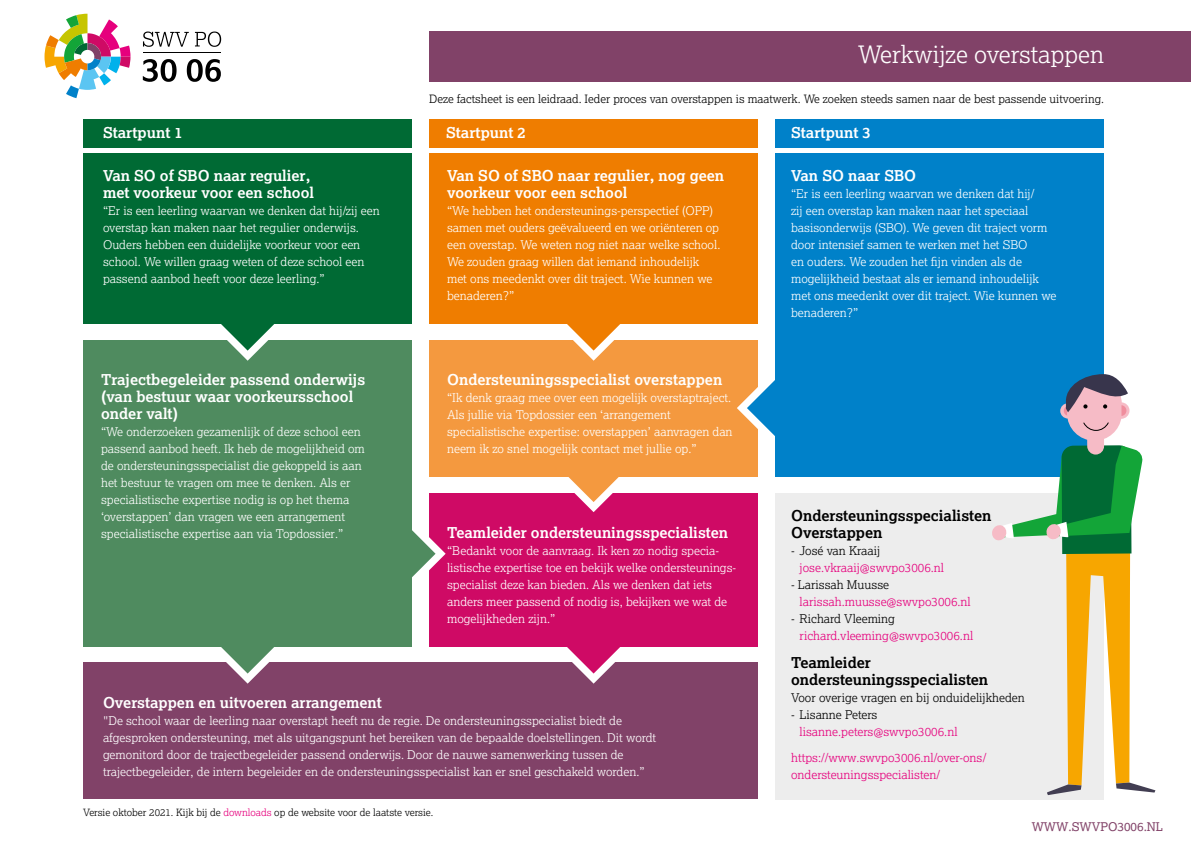
<style>
.page{position:relative;width:1191px;height:842px;background:#fff}
.page>*{position:absolute;margin:0;border:0;box-sizing:border-box;transform-origin:0 0}
.t1{font:300 24px "Lexia";color:#fff}
.t2{font:700 15px/17px "Lexia";color:#fff}
.t3{font:700 15px/17px "Lexia";color:#000}
.t4{font:300 12px/17px "Lexia";color:#fff}
.t5{font:300 12px/26px "Lexia";color:#e6007d}
.t6{font:300 12px "Lexia";color:#000}
.t7{font:12px "Lexia";color:#814268}
.t8{font:300 11.5px "Lexia";color:#000}
.t9{font:300 10px "Lexia";color:#000}
.s1{color:#e6007d}
</style>
<div class="page">
<div style="left:429px;top:493px;width:329px;height:153px;background:#cf0a65"></div>
<div style="left:83px;top:340px;width:329px;height:306px;background:#4f8b5f"></div>
<div style="left:83px;top:663px;width:675px;height:136px;background:#814268"></div>
<div style="left:775px;top:493px;width:329px;height:306px;background:#ededed"></div>
<div style="left:775px;top:153px;width:329px;height:323px;background:#0081c9"></div>
<div style="left:775px;top:119px;width:329px;height:28px;background:#0081c9"></div>
<div style="left:429px;top:340px;width:329px;height:136px;background:#f4993f"></div>
<div style="left:83px;top:153px;width:329px;height:170px;background:#006a34"></div>
<div style="left:83px;top:119px;width:329px;height:28px;background:#006a34"></div>
<div style="left:429px;top:153px;width:329px;height:170px;background:#ef7d00"></div>
<div style="left:429px;top:119px;width:329px;height:28px;background:#ef7d00"></div>
<div style="left:429px;top:32px;width:762px;height:50px;background:#814268"></div>
<svg style="left:45px;top:14px;width:85px;height:84px"></svg>
<svg style="left:143px;top:59px;width:33px;height:23px"></svg>
<svg style="left:187px;top:59px;width:34px;height:23px"></svg>
<svg style="left:143px;top:32px;width:46px;height:15px"></svg>
<svg style="left:195px;top:32px;width:26px;height:15px"></svg>
<hr style="left:143px;top:52px;width:77px;height:1px;background:#000">
<svg style="left:219px;top:323px;width:58px;height:38px"></svg>
<svg style="left:564px;top:323px;width:58px;height:38px"></svg>
<svg style="left:564px;top:476px;width:58px;height:36px"></svg>
<svg style="left:737px;top:380px;width:38px;height:56px"></svg>
<svg style="left:219px;top:646px;width:58px;height:38px"></svg>
<svg style="left:564px;top:646px;width:58px;height:38px"></svg>
<svg style="left:412px;top:530px;width:33px;height:47px"></svg>
<svg style="left:991px;top:374px;width:164px;height:421px"></svg>
<h1 class="t1" style="left:858px;top:40px;width:247px">Werkwijze overstappen</h1>
<p class="t8" style="left:429px;top:91px;width:676px">Deze factsheet is een leidraad. Ieder proces van overstappen is maatwerk. We zoeken steeds samen naar de best passende uitvoering.</p>
<p class="t2" style="left:103px;top:123px;width:81px">Startpunt 1</p>
<p class="t2" style="left:446px;top:123px;width:81px">Startpunt 2</p>
<p class="t2" style="left:791px;top:123px;width:81px">Startpunt 3</p>
<p class="t2" style="left:447px;top:167px;width:279px">Van SO of SBO naar regulier, nog geen voorkeur voor een school</p>
<p class="t4" style="left:447px;top:202px;width:275px">“We hebben het ondersteunings-perspectief (OPP) samen met ouders geëvalueerd en we oriënteren op een overstap. We weten nog niet naar welke school.<br>We zouden graag willen dat iemand inhoudelijk met ons meedenkt over dit traject. Wie kunnen we benaderen?”</p>
<p class="t2" style="left:103px;top:167px;width:212px">Van SO of SBO naar regulier, met voorkeur voor een school</p>
<p class="t4" style="left:103px;top:202px;width:278px">“Er is een leerling waarvan we denken dat hij/zij een overstap kan maken naar het regulier onderwijs.<br>Ouders hebben een duidelijke voorkeur voor een school. We willen graag weten of deze school een passend aanbod heeft voor deze leerling.”</p>
<p class="t2" style="left:791px;top:167px;width:127px">Van SO naar SBO</p>
<p class="t4" style="left:791px;top:185px;width:267px">“Er is een leerling waarvan we denken dat hij/<br>zij een overstap kan maken naar het speciaal basisonderwijs (SBO). We geven dit traject vorm door intensief samen te werken met het SBO<br>en ouders. We zouden het fijn vinden als de mogelijkheid bestaat als er iemand inhoudelijk met ons meedenkt over dit traject. Wie kunnen we benaderen?”</p>
<p class="t2" style="left:101px;top:371px;width:266px">Trajectbegeleider passend onderwijs (van bestuur waar voorkeursschool onder valt)</p>
<p class="t4" style="left:101px;top:423px;width:265px">“We onderzoeken gezamenlijk of deze school een passend aanbod heeft. Ik heb de mogelijkheid om de ondersteuningsspecialist die gekoppeld is aan het bestuur te vragen om mee te denken. Als er specialistische expertise nodig is op het thema ‘overstappen’ dan vragen we een arrangement specialistische expertise aan via Topdossier.”</p>
<p class="t2" style="left:447px;top:371px;width:277px">Ondersteuningsspecialist overstappen</p>
<p class="t4" style="left:447px;top:389px;width:287px">“Ik denk graag mee over een mogelijk overstaptraject.<br>Als jullie via Topdossier een ‘arrangement specialistische expertise: overstappen’ aanvragen dan neem ik zo snel mogelijk contact met jullie op.”</p>
<p class="t2" style="left:447px;top:524px;width:282px">Teamleider ondersteuningsspecialisten</p>
<p class="t4" style="left:447px;top:542px;width:291px">“Bedankt voor de aanvraag. Ik ken zo nodig specia&shy;listische expertise toe en bekijk welke ondersteunings&shy;specialist deze kan bieden. Als we denken dat iets anders meer passend of nodig is, bekijken we wat de mogelijkheden zijn.”</p>
<p class="t2" style="left:103px;top:694px;width:280px">Overstappen en uitvoeren arrangement</p>
<p class="t4" style="left:103px;top:712px;width:554px">"De school waar de leerling naar overstapt heeft nu de regie. De ondersteuningsspecialist biedt de afgesproken ondersteuning, met als uitgangspunt het bereiken van de bepaalde doelstellingen. Dit wordt gemonitord door de trajectbegeleider passend onderwijs. Door de nauwe samenwerking tussen de trajectbegeleider, de intern begeleider en de ondersteuningsspecialist kan er snel geschakeld worden.”</p>
<p class="t9" style="left:83px;top:806px;width:351px">Versie oktober 2021. Kijk bij de <span class="s1">downloads</span> op de website voor de laatste versie.</p>
<p class="t3" style="left:791px;top:507px;width:202px">Ondersteuningsspecialisten<br>Overstappen</p>
<p class="t6" style="left:791px;top:543px;width:91px">- José van Kraaij</p>
<p class="t5" style="left:799px;top:555px;width:146px">jose.vkraaij@swvpo3006.nl</p>
<p class="t6" style="left:791px;top:577px;width:100px">- Larissah Muusse</p>
<p class="t5" style="left:799px;top:589px;width:173px">larissah.muusse@swvpo3006.nl</p>
<p class="t6" style="left:791px;top:611px;width:105px">- Richard Vleeming</p>
<p class="t5" style="left:799px;top:623px;width:175px">richard.vleeming@swvpo3006.nl</p>
<p class="t3" style="left:791px;top:654px;width:199px">Teamleider ondersteuningsspecialisten</p>
<p class="t6" style="left:791px;top:690px;width:235px">Voor overige vragen en bij onduidelijkheden</p>
<p class="t6" style="left:791px;top:707px;width:88px">- Lisanne Peters</p>
<p class="t5" style="left:791px;top:719px;width:197px;text-indent:9px">lisanne.peters@swvpo3006.nl https://www.swvpo3006.nl/over-ons/</p>
<p class="t5" style="left:791px;top:762px;width:151px">ondersteuningsspecialisten/</p>
<p class="t7" style="left:1031px;top:819px;width:133px">WWW.SWVPO3006.NL</p>
</div>
